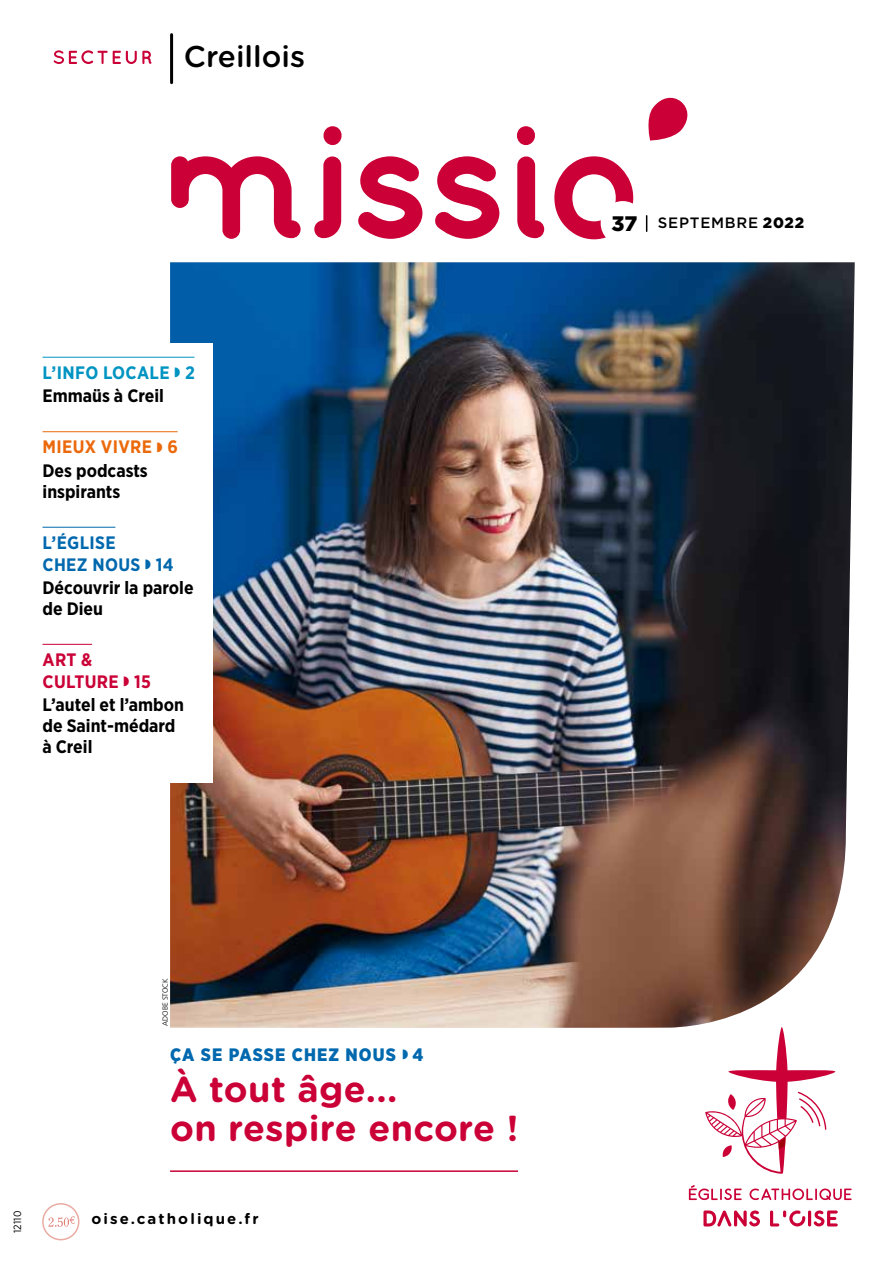
<style>
.page{position:relative;width:893px;height:1263px;background:#fff}
.page>*{position:absolute;margin:0;border:0;box-sizing:border-box;transform-origin:0 0}
.t1{font:700 36px/39px "Gotham Rounded";letter-spacing:.01em;color:#ca0037}
.t2{font:500 30px "Gotham Rounded";color:#000}
.t3{font:900 21px "Gotham";color:#000}
.t4{font:700 18px/22.4px "Gotham Narrow";color:#000}
.t5{font:700 18px/22.4px "Gotham Narrow";color:#0068ae}
.t6{font:700 18px/23.1px "Gotham Narrow";color:#0094c2}
.t7{font:700 18px/23.1px "Gotham Narrow";color:#eb690b}
.t8{font:900 18px "Gotham Narrow";letter-spacing:.06em;color:#0068ae}
.t9{font:700 15px "Gotham Rounded";letter-spacing:.14em;color:#000}
.t10{font:500 15px "Gotham";letter-spacing:.05em;color:#000}
.t11{font:10.5px "Gotham Narrow";letter-spacing:.02em;color:#000}
.t12{font:300 7.5px "Frutiger";color:#000}
.s1{color:#000}
.s2{color:#ca0037}
.s3{font-weight:900}
</style>
<div class="page">
<svg style="left:314px;top:126px;width:28px;height:112px"></svg>
<svg style="left:358px;top:156px;width:141px;height:83px"></svg>
<svg style="left:517px;top:126px;width:27px;height:112px"></svg>
<svg style="left:171px;top:156px;width:130px;height:83px"></svg>
<svg style="left:554px;top:156px;width:79px;height:83px"></svg>
<svg style="left:648px;top:97px;width:40px;height:44px"></svg>
<svg style="left:689px;top:1185px;width:53px;height:15px"></svg>
<svg style="left:749px;top:1188px;width:103px;height:12px"></svg>
<hr style="left:808px;top:1210px;width:3px;height:16px;background:#ca0037;border-radius:2px">
<svg style="left:814px;top:1210px;width:24px;height:16px"></svg>
<svg style="left:770px;top:1210px;width:35px;height:16px"></svg>
<svg style="left:703px;top:1210px;width:57px;height:16px"></svg>
<svg style="left:705px;top:1028px;width:130px;height:146px"></svg>
<div style="left:601px;top:201px;width:44px;height:44px;background:#fff;border-radius:50%"></div>
<svg style="left:54px;top:50px;width:98px;height:14px"></svg>
<hr style="left:170px;top:35px;width:3px;height:48px;background:#000">
<img style="left:170px;top:262px;width:685px;height:766px">
<hr style="left:170px;top:1170px;width:348px;height:2px;background:#ca0037">
<div style="left:43px;top:343px;width:170px;height:439px;background:#fff"></div>
<hr style="left:43px;top:357px;width:151px;height:1px;background:#0094c2">
<hr style="left:43px;top:431px;width:135px;height:1px;background:#eb690b">
<hr style="left:43px;top:527px;width:72px;height:1px;background:#0068ae">
<hr style="left:43px;top:644px;width:49px;height:1px;background:#ca0037">
<svg style="left:646px;top:216px;width:1px;height:15px"></svg>
<div style="left:42px;top:1203px;width:37px;height:37px;border:2px solid #eaaba2;border-radius:50%"></div>
<svg style="left:48px;top:1216px;width:27px;height:11px"></svg>
<h2 class="t2" style="left:184px;top:35px;width:123px">Creillois</h2>
<p class="t6" style="left:43px;top:361px;width:154px">L’INFO LOCALE ◗ 2<br><span class="s1">Emmaüs à Creil</span></p>
<p class="t7" style="left:43px;top:435px;width:137px">MIEUX VIVRE ◗ 6<br><span class="s1">Des podcasts</span></p>
<p class="t4" style="left:43px;top:480px;width:79px">inspirants</p>
<p class="t5" style="left:43px;top:531px;width:153px">L’ÉGLISE<br>CHEZ NOUS ◗ 14<br><span class="s1">Découvrir la parole</span></p>
<p class="t4" style="left:43px;top:597px;width:62px">de Dieu</p>
<p class="t4" style="left:43px;top:648px;width:143px"><span class="s2">ART &amp;<br>CULTURE</span> <span class="s2">◗ 15<br></span>L’autel et l’ambon</p>
<p class="t4" style="left:43px;top:715px;width:135px;line-height:21px">de Saint-médard à Creil</p>
<p class="t11" style="left:11px;top:1233px;width:24px;rotate:-90deg">12110</p>
<p class="t12" style="left:161px;top:1026px;width:49px;rotate:-90deg">ADOBE STOCK</p>
<p class="t8" style="left:170px;top:1042px;width:255px">ÇA SE PASSE CHEZ NOUS ◗ 4</p>
<h1 class="t1" style="left:170px;top:1068px;width:350px">À tout âge...<br>on respire encore !</h1>
<p class="t9" style="left:91px;top:1208px;width:169px">oise.catholique.fr</p>
<p class="t3" style="left:611px;top:209px;width:27px">37</p>
<p class="t10" style="left:658px;top:213px;width:148px">SEPTEMBRE <span class="s3">2022</span></p>
</div>
